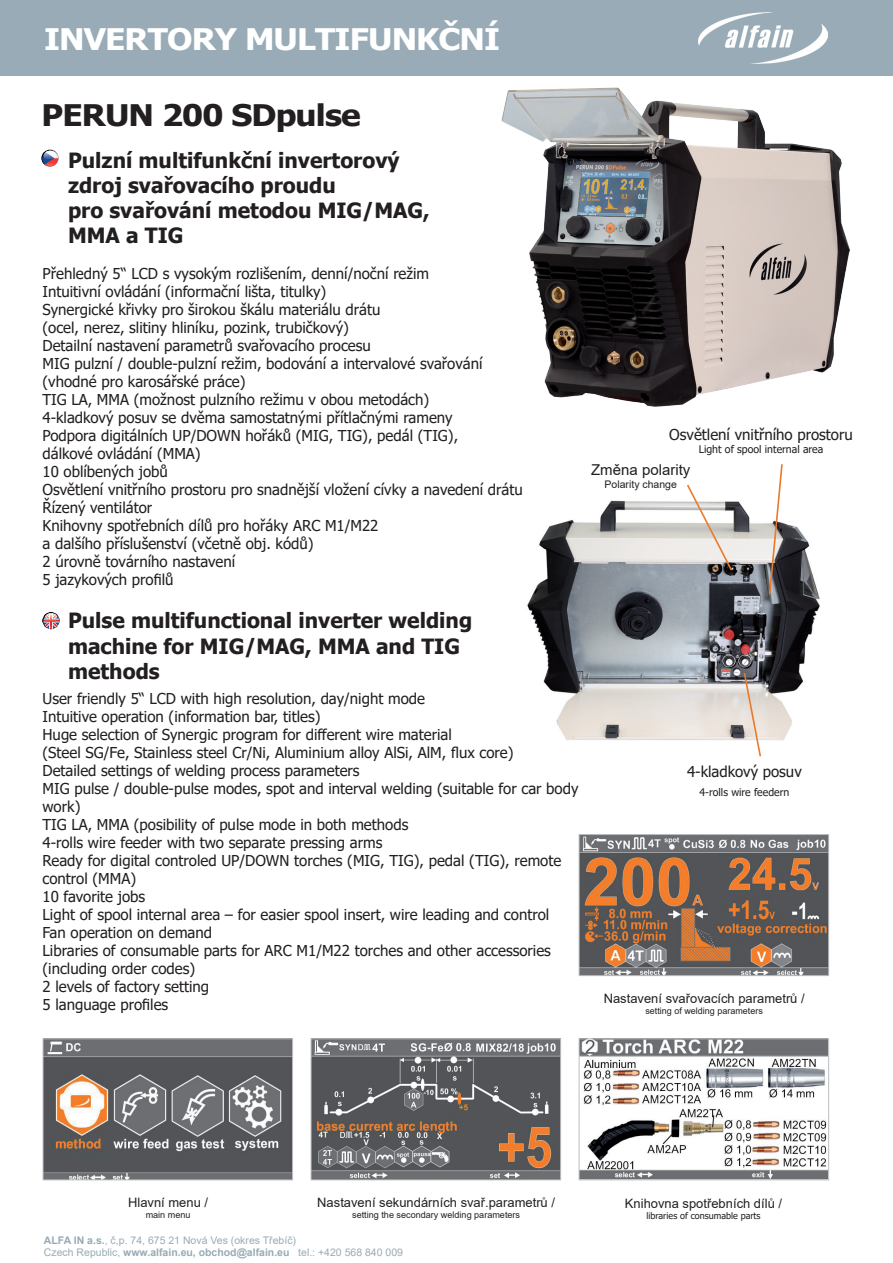
<style>
.page{position:relative;width:893px;height:1263px;background:#fff}
.page>*{position:absolute;margin:0;border:0;box-sizing:border-box;transform-origin:0 0}
.t1{font:700 29.7px "Tahoma";letter-spacing:-.025em;color:#fff;scale:1.11 1}
.t2{font:700 29.7px "Tahoma";letter-spacing:-.025em;color:#231f20;scale:1.11 1}
.t3{font:700 21px/25.2px "Tahoma";color:#231f20}
.t4{font:15px/18px "Tahoma";color:#231f20}
.t5{font:15px "Arial";color:#231f20}
.t6{font:12.9px "Arial";color:#231f20}
.t7{font:10.5px/12.6px "Arial";color:#98abb6}
.t8{font:10.5px "Tahoma";color:#231f20}
.t9{font:10.5px "Arial";color:#231f20}
.t10{font:9px "Arial";color:#231f20}
.t11{font:9px "Tahoma";color:#231f20}
.s1{font-weight:700}
</style>
<div class="page">
<div style="left:0;top:0;width:893px;height:75px;background:#98abb6"></div>
<img style="left:698px;top:13px;width:129px;height:51px">
<img style="left:527px;top:500px;width:293px;height:241px">
<svg style="left:43px;top:612px;width:17px;height:17px"></svg>
<svg style="left:42px;top:150px;width:17px;height:17px"></svg>
<img style="left:45px;top:1040px;width:246px;height:138px">
<div style="left:43px;top:1038px;width:250px;height:142px;border:1px solid #bcbdc0"></div>
<img style="left:581px;top:836px;width:246px;height:138px">
<div style="left:579px;top:834px;width:250px;height:142px;border:1px solid #bcbdc0"></div>
<img style="left:313px;top:1040px;width:246px;height:138px">
<div style="left:311px;top:1038px;width:250px;height:142px;border:1px solid #bcbdc0"></div>
<img style="left:581px;top:1040px;width:246px;height:138px">
<div style="left:579px;top:1038px;width:250px;height:142px;border:1px solid #bcbdc0"></div>
<img style="left:502px;top:87px;width:347px;height:319px">
<svg style="left:742px;top:671px;width:20px;height:86px"></svg>
<svg style="left:768px;top:464px;width:16px;height:132px"></svg>
<svg style="left:685px;top:484px;width:49px;height:88px"></svg>
<h1 class="t1" style="left:44px;top:19px;width:412px">INVERTORY MULTIFUNKČNÍ</h1>
<h1 class="t2" style="left:42px;top:95px;width:289px">PERUN 200 SDpulse</h1>
<h2 class="t3" style="left:68px;top:148px;width:363px">Pulzní multifunkční invertorový zdroj svařovacího proudu<br>pro svařování metodou MIG/MAG,<br>MMA a TIG</h2>
<p class="t4" style="left:43px;top:266px;width:482px">Přehledný 5“ LCD s vysokým rozlišením, denní/noční režim<br>Intuitivní ovládání (informační lišta, titulky)<br>Synergické křivky pro širokou škálu materiálu drátu<br>(ocel, nerez, slitiny hliníku, pozink, trubičkový)<br>Detailní nastavení parametrů svařovacího procesu<br>MIG pulzní / double-pulzní režim, bodování a intervalové svařování (vhodné pro karosářské práce)<br>TIG LA, MMA (možnost pulzního režimu v obou metodách)<br>4-kladkový posuv se dvěma samostatnými přítlačnými rameny<br>Podpora digitálních UP/DOWN hořáků (MIG, TIG), pedál (TIG),<br>dálkové ovládání (MMA)<br>10 oblíbených jobů<br>Osvětlení vnitřního prostoru pro snadnější vložení cívky a navedení drátu Řízený ventilátor<br>Knihovny spotřebních dílů pro hořáky ARC M1/M22<br>a dalšího příslušenství (včetně obj. kódů)<br>2 úrovně továrního nastavení<br>5 jazykových profilů</p>
<h2 class="t3" style="left:68px;top:609px;width:406px">Pulse multifunctional inverter welding machine for MIG/MAG, MMA and TIG methods</h2>
<p class="t4" style="left:43px;top:690px;width:537px">User friendly 5“ LCD with high resolution, day/night mode<br>Intuitive operation (information bar, titles)<br>Huge selection of Synergic program for different wire material<br>(Steel SG/Fe, Stainless steel Cr/Ni, Aluminium alloy AlSi, AlM, flux core)<br>Detailed settings of welding process parameters<br>MIG pulse / double-pulse modes, spot and interval welding (suitable for car body work)<br>TIG LA, MMA (posibility of pulse mode in both methods<br>4-rolls wire feeder with two separate pressing arms<br>Ready for digital controled UP/DOWN torches (MIG, TIG), pedal (TIG), remote control (MMA)<br>10 favorite jobs<br>Light of spool internal area – for easier spool insert, wire leading and control<br>Fan operation on demand<br>Libraries of consumable parts for ARC M1/M22 torches and other accessories (including order codes)<br>2 levels of factory setting<br>5 language profiles</p>
<p class="t4" style="left:669px;top:427px;width:185px">Osvětlení vnitřního prostoru</p>
<p class="t8" style="left:699px;top:442px;width:126px">Light of spool internal area</p>
<p class="t5" style="left:591px;top:460px;width:101px">Změna polarity</p>
<p class="t9" style="left:605px;top:477px;width:74px">Polarity change</p>
<p class="t4" style="left:687px;top:763px;width:116px">4-kladkový posuv</p>
<p class="t8" style="left:699px;top:786px;width:91px">4-rolls wire feedern</p>
<p class="t6" style="left:604px;top:989px;width:203px">Nastavení svařovacích parametrů /</p>
<p class="t10" style="left:645px;top:1004px;width:119px">setting of welding parameters</p>
<p class="t6" style="left:128px;top:1194px;width:81px">Hlavní menu /</p>
<p class="t10" style="left:146px;top:1208px;width:46px">main menu</p>
<p class="t6" style="left:317px;top:1194px;width:239px">Nastavení sekundárních svař.parametrů /</p>
<p class="t10" style="left:352px;top:1208px;width:169px">setting the secondary welding parameters</p>
<p class="t7" style="left:44px;top:1234px;width:361px"><span class="s1">ALFA IN a.s.</span>, č,p. 74, 675 21 Nová Ves (okres Třebíč)<br>Czech Republic, <span class="s1">www.alfain.eu, obchod@alfain.eu</span> tel.: +420 568 840 009</p>
<p class="t6" style="left:625px;top:1195px;width:159px">Knihovna spotřebních dílů /</p>
<p class="t11" style="left:646px;top:1210px;width:116px">libraries of consumable parts</p>
</div>
